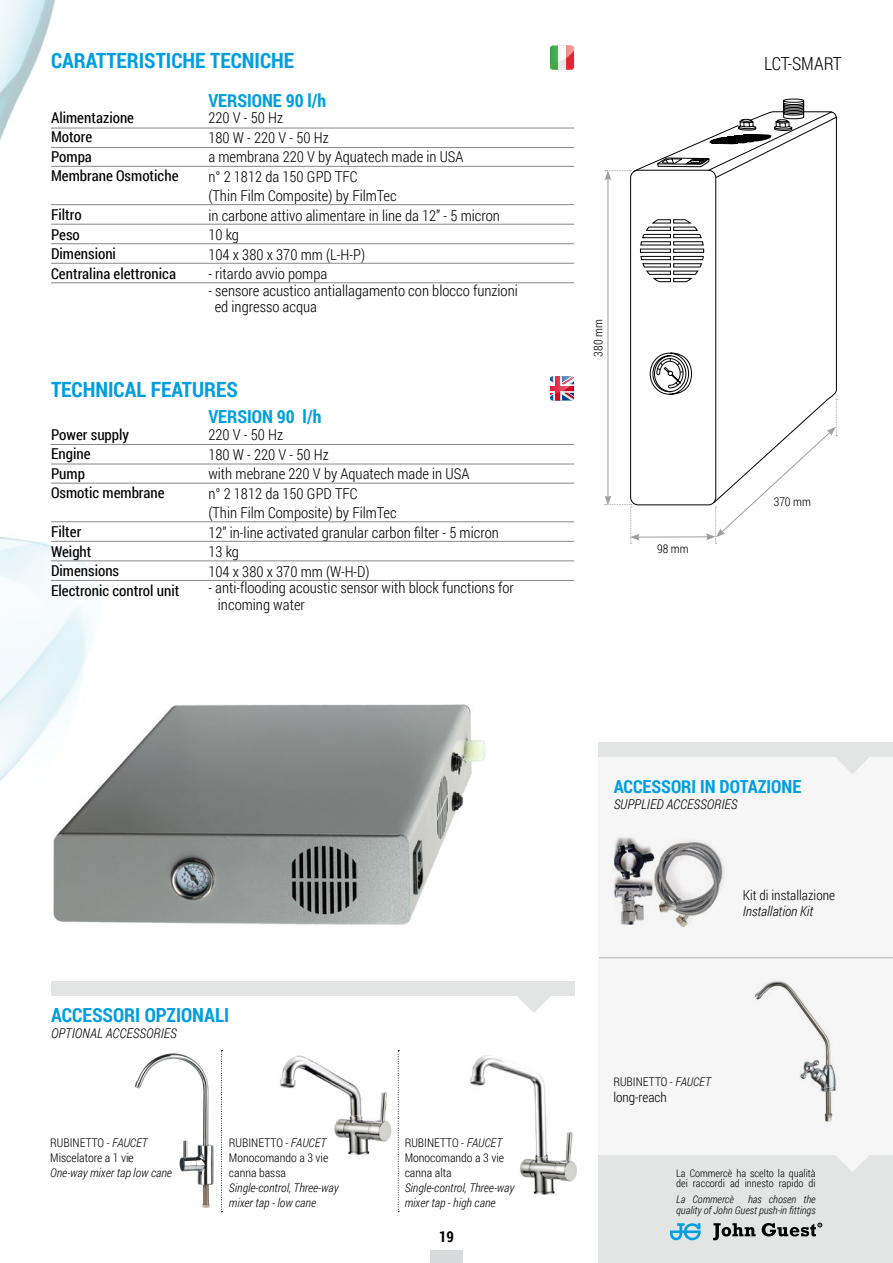
<style>
.page{position:relative;width:893px;height:1263px;background:#fff}
.page>*{position:absolute;margin:0;border:0;box-sizing:border-box;transform-origin:0 0}
.t1{font:700 21px "Roboto Condensed";color:#009ee0}
.t2{font:700 19.5px "Roboto Condensed";color:#009ee0}
.t3{font:700 18px "Roboto Condensed";color:#009ee0}
.t4{font:300 18px "Roboto Condensed";letter-spacing:-.01em;color:#000}
.t5{font:300 15px/19.5px "Roboto Condensed";color:#000}
.t6{font:15px/19.5px "Roboto Condensed";color:#000}
.t7{font:700 15px "Roboto Condensed";color:#000}
.t8{font:italic 300 13.5px "Roboto Condensed";color:#000}
.t9{font:300 13.5px "Roboto Condensed";color:#000}
.t10{font:300 12px/15px "Roboto Condensed";color:#000}
.t11{font:italic 300 12px/15px "Roboto Condensed";color:#000}
.t12{font:300 10.5px/10.5px "Roboto Condensed";color:#000}
.t13{font:italic 300 10.5px/10.5px "Roboto Condensed";color:#000;text-align:right}
.s1{font-style:italic}
</style>
<div class="page">
<div style="left:430px;top:1250px;width:33px;height:13px;background:#d9dadb"></div>
<img style="left:0;top:0;width:101px;height:996px">
<hr style="left:51px;top:128px;width:523px;height:1px;background:#87888a">
<hr style="left:51px;top:147px;width:523px;height:1px;background:#87888a">
<hr style="left:51px;top:204px;width:523px;height:1px;background:#87888a">
<hr style="left:51px;top:224px;width:523px;height:1px;background:#87888a">
<hr style="left:51px;top:243px;width:523px;height:1px;background:#87888a">
<hr style="left:51px;top:263px;width:523px;height:1px;background:#87888a">
<hr style="left:51px;top:282px;width:523px;height:1px;background:#87888a">
<hr style="left:51px;top:444px;width:523px;height:1px;background:#87888a">
<hr style="left:51px;top:464px;width:523px;height:1px;background:#87888a">
<hr style="left:51px;top:521px;width:523px;height:1px;background:#87888a">
<hr style="left:51px;top:541px;width:523px;height:1px;background:#87888a">
<hr style="left:51px;top:560px;width:523px;height:1px;background:#87888a">
<hr style="left:51px;top:580px;width:523px;height:1px;background:#87888a">
<hr style="left:51px;top:483px;width:523px;height:1px;background:#87888a">
<hr style="left:51px;top:166px;width:523px;height:1px;background:#87888a">
<svg style="left:550px;top:46px;width:24px;height:24px"></svg>
<svg style="left:550px;top:376px;width:24px;height:25px"></svg>
<img style="left:470px;top:1055px;width:107px;height:140px">
<img style="left:280px;top:1055px;width:112px;height:100px">
<svg style="left:398px;top:1050px;width:1px;height:162px"></svg>
<svg style="left:221px;top:1050px;width:1px;height:162px"></svg>
<img style="left:135px;top:1053px;width:79px;height:155px">
<svg style="left:515px;top:995px;width:38px;height:18px"></svg>
<div style="left:51px;top:981px;width:523px;height:14px;background:#e3e4e4"></div>
<div style="left:599px;top:748px;width:294px;height:435px;background:#f6f6f6"></div>
<img style="left:614px;top:837px;width:110px;height:91px">
<svg style="left:836px;top:757px;width:33px;height:17px"></svg>
<div style="left:599px;top:742px;width:294px;height:15px;background:#e3e4e4"></div>
<hr style="left:599px;top:957px;width:294px;height:1px;background:#b1b3b4">
<div style="left:599px;top:1149px;width:294px;height:114px;background:#e3e4e4"></div>
<svg style="left:670px;top:1223px;width:31px;height:17px"></svg>
<svg style="left:713px;top:1223px;width:43px;height:17px"></svg>
<svg style="left:762px;top:1223px;width:60px;height:13px"></svg>
<img style="left:754px;top:981px;width:82px;height:141px">
<svg style="left:833px;top:1154px;width:39px;height:18px"></svg>
<div style="left:599px;top:1140px;width:294px;height:14px;background:#f6f6f6"></div>
<svg style="left:630px;top:170px;width:76px;height:335px"></svg>
<svg style="left:650px;top:386px;width:42px;height:9px"></svg>
<svg style="left:633px;top:99px;width:171px;height:287px"></svg>
<svg style="left:708px;top:111px;width:129px;height:288px"></svg>
<hr style="left:637px;top:536px;width:71px;height:1px;background:#9c9e9f">
<svg style="left:706px;top:399px;width:131px;height:145px"></svg>
<hr style="left:608px;top:178px;width:1px;height:320px;background:#9c9e9f">
<svg style="left:604px;top:170px;width:28px;height:10px"></svg>
<svg style="left:604px;top:496px;width:36px;height:48px"></svg>
<img style="left:43px;top:682px;width:443px;height:246px">
<h1 class="t1" style="left:51px;top:45px;width:245px">CARATTERISTICHE TECNICHE</h1>
<p class="t6" style="left:51px;top:107px;width:129px">Alimentazione<br>Motore<br>Pompa<br>Membrane Osmotiche</p>
<p class="t6" style="left:51px;top:205px;width:126px">Filtro<br>Peso<br>Dimensioni<br>Centralina elettronica</p>
<p class="t3" style="left:208px;top:88px;width:119px">VERSIONE 90 l/h</p>
<p class="t5" style="left:208px;top:108px;width:293px">220 V - 50 Hz<br>180 W - 220 V - 50 Hz<br>a membrana 220 V by Aquatech made in USA<br>n° 2 1812 da 150 GPD TFC<br>(Thin Film Composite) by FilmTec<br>in carbone attivo alimentare in line da 12” - 5 micron<br>10 kg<br>104 x 380 x 370 mm (L-H-P)</p>
<p class="t5" style="left:208px;top:264px;width:121px">- ritardo avvio pompa</p>
<p class="t5" style="left:215px;top:282px;width:305px;line-height:16.5px;text-indent:-6px">- sensore acustico antiallagamento con blocco funzioni ed ingresso acqua</p>
<h1 class="t1" style="left:51px;top:375px;width:188px">TECHNICAL FEATURES</h1>
<p class="t6" style="left:51px;top:424px;width:115px">Power supply<br>Engine<br>Pump<br>Osmotic membrane</p>
<p class="t6" style="left:51px;top:522px;width:130px">Filter<br>Weight<br>Dimensions<br>Electronic control unit</p>
<p class="t3" style="left:208px;top:404px;width:115px">VERSION 90 l/h</p>
<p class="t5" style="left:208px;top:425px;width:292px">220 V - 50 Hz<br>180 W - 220 V - 50 Hz<br>with mebrane 220 V by Aquatech made in USA<br>n° 2 1812 da 150 GPD TFC<br>(Thin Film Composite) by FilmTec<br>12” in-line activated granular carbon filter - 5 micron<br>13 kg<br>104 x 380 x 370 mm (W-H-D)</p>
<p class="t5" style="left:218px;top:579px;width:298px;line-height:16.5px;text-indent:-10px">- anti-flooding acoustic sensor with block functions for incoming water</p>
<h2 class="t2" style="left:51px;top:1001px;width:180px">ACCESSORI OPZIONALI</h2>
<p class="t8" style="left:51px;top:1024px;width:127px">OPTIONAL ACCESSORIES</p>
<p class="t10" style="left:50px;top:1134px;width:99px">RUBINETTO - <span class="s1">FAUCET<br></span>Miscelatore a 1 vie</p>
<p class="t11" style="left:50px;top:1164px;width:123px">One-way mixer tap low cane</p>
<p class="t10" style="left:229px;top:1134px;width:101px">RUBINETTO - <span class="s1">FAUCET<br></span>Monocomando a 3 vie canna bassa</p>
<p class="t11" style="left:229px;top:1179px;width:111px">Single-control, Three-way mixer tap - low cane</p>
<p class="t10" style="left:405px;top:1134px;width:101px">RUBINETTO - <span class="s1">FAUCET<br></span>Monocomando a 3 vie canna alta</p>
<p class="t11" style="left:405px;top:1179px;width:111px">Single-control, Three-way mixer tap - high cane</p>
<p class="t7" style="left:439px;top:1226px;width:16px">19</p>
<p class="t4" style="left:764px;top:52px;width:79px">LCT-SMART</p>
<p class="t10" style="left:590px;top:356px;width:39px;rotate:-90deg">380 mm</p>
<p class="t10" style="left:657px;top:541px;width:33px">98 mm</p>
<p class="t10" style="left:774px;top:493px;width:39px">370 mm</p>
<p class="t3" style="left:614px;top:774px;width:189px">ACCESSORI IN DOTAZIONE</p>
<p class="t8" style="left:614px;top:795px;width:125px">SUPPLIED ACCESSORIES</p>
<p class="t9" style="left:743px;top:886px;width:94px">Kit di installazione</p>
<p class="t8" style="left:743px;top:902px;width:72px">Installation Kit</p>
<p class="t10" style="left:613px;top:1074px;width:99px">RUBINETTO - <span class="s1">FAUCET</span></p>
<p class="t9" style="left:613px;top:1088px;width:55px">long-reach</p>
<p class="t12" style="left:676px;top:1167px;width:141px">La Commercè ha scelto la qualità dei raccordi ad innesto rapido di</p>
<p class="t13" style="left:676px;top:1194px;width:59px">La Commercè</p>
<p class="t13" style="left:676px;top:1194px;width:141px">has chosen the<br>quality of John Guest push-in fittings</p>
</div>
